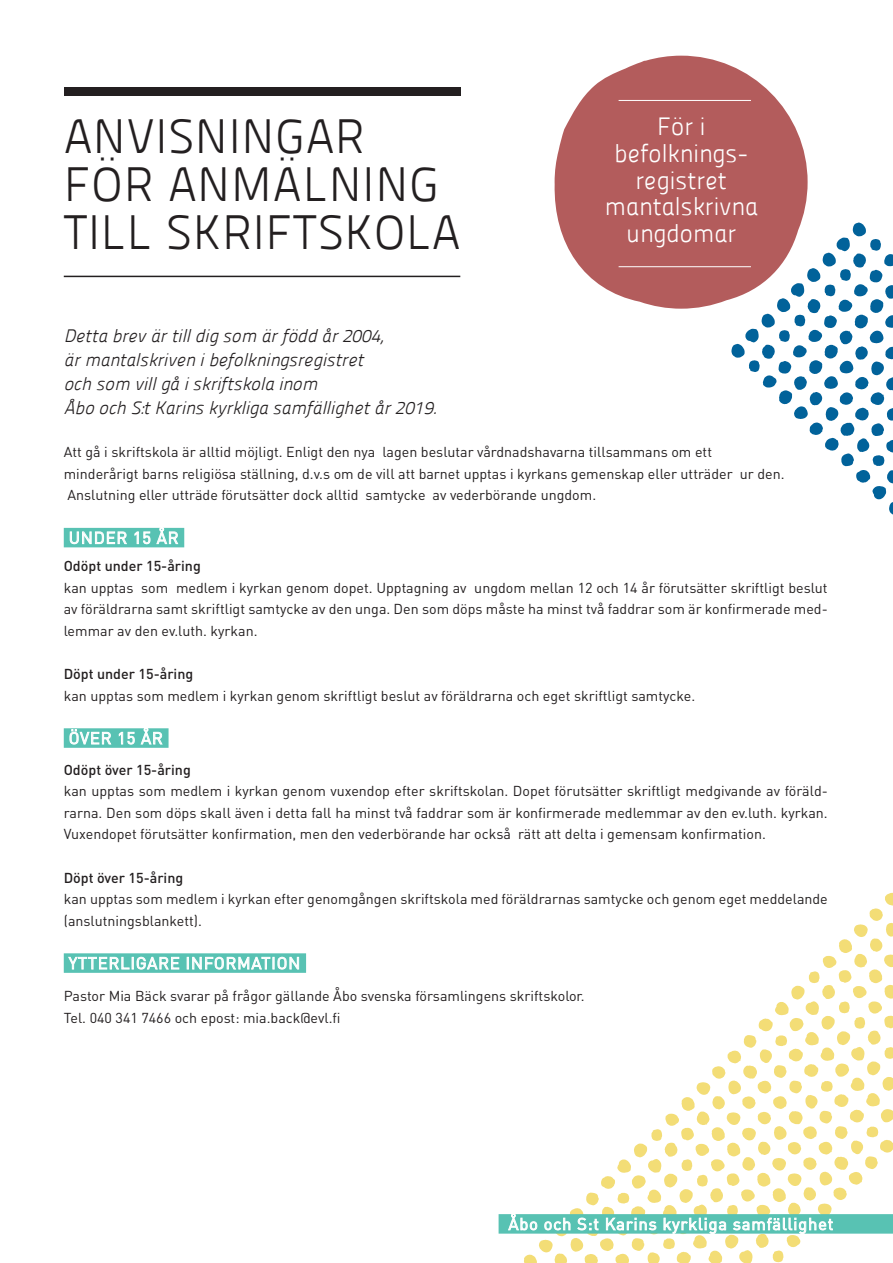
<style>
.page{position:relative;width:893px;height:1263px;background:#fff}
.page>*{position:absolute;margin:0;border:0;box-sizing:border-box;transform-origin:0 0}
.t1{font:48px/48px "Panefresco 250 wt";letter-spacing:.02em;color:#231f20}
.t2{font:24.9px/26.7px "Panefresco 250 wt";color:#fff;text-align:center}
.t3{font:italic 18px/24px "Panefresco 250 wt";color:#231f20}
.t4{font:16.5px "DINOT";letter-spacing:.05em;color:#fff}
.t5{font:14.25px/21.6px "DINOT";color:#231f20}
.t6{font:500 14.25px "DINOT";color:#231f20}
</style>
<div class="page">
<svg style="left:554px;top:56px;width:254px;height:253px;fill:#b35c5c"></svg>
<div style="left:64px;top:528px;width:120px;height:19px;background:#58c2b3"></div>
<div style="left:64px;top:728px;width:105px;height:20px;background:#58c2b3"></div>
<div style="left:64px;top:953px;width:242px;height:20px;background:#58c2b3"></div>
<svg style="left:69px;top:531px;width:58px;height:14px"></svg>
<svg style="left:134px;top:527px;width:45px;height:18px"></svg>
<svg style="left:69px;top:729px;width:43px;height:16px"></svg>
<svg style="left:119px;top:728px;width:44px;height:17px"></svg>
<svg style="left:68px;top:956px;width:112px;height:14px"></svg>
<svg style="left:187px;top:956px;width:112px;height:14px"></svg>
<div style="left:64px;top:87px;width:396px;height:9px;background:#231f20"></div>
<hr style="left:64px;top:276px;width:396px;height:1px;background:#231f20">
<hr style="left:619px;top:266px;width:132px;height:1px;background:#fff">
<hr style="left:619px;top:100px;width:132px;height:1px;background:#fff">
<svg style="left:807px;top:222px;width:86px;height:92px"></svg>
<svg style="left:761px;top:314px;width:132px;height:201px"></svg>
<svg style="left:506px;top:892px;width:387px;height:371px"></svg>
<div style="left:499px;top:1214px;width:394px;height:19px;background:#58c2b3"></div>
<svg style="left:508px;top:1213px;width:30px;height:18px"></svg>
<svg style="left:544px;top:1217px;width:27px;height:14px"></svg>
<svg style="left:577px;top:1217px;width:22px;height:14px"></svg>
<svg style="left:606px;top:1217px;width:51px;height:14px"></svg>
<svg style="left:663px;top:1217px;width:63px;height:17px"></svg>
<svg style="left:732px;top:1217px;width:101px;height:17px"></svg>
<h1 class="t1" style="left:64px;top:110px;width:398px">ANVISNINGAR<br>FÖR ANMÄLNING<br>TILL SKRIFTSKOLA</h1>
<h2 class="t2" style="left:605px;top:112px;width:155px">För i befolknings&shy;registret mantalskrivna ungdomar</h2>
<p class="t3" style="left:64px;top:323px;width:375px">Detta brev är till dig som är född år 2004,<br>är mantalskriven i befolkningsregistret<br>och som vill gå i skriftskola inom<br>Åbo och S:t Karins kyrkliga samfällighet år 2019.</p>
<p class="t5" style="left:64px;top:441px;width:722px">Att gå i skriftskola är alltid möjligt. Enligt den nya lagen beslutar vårdnadshavarna tillsammans om ett minderårigt barns religiösa ställning, d.v.s om de vill att barnet upptas i kyrkans gemenskap eller utträder ur den.<br>Anslutning eller utträde förutsätter dock alltid samtycke av vederbörande ungdom.</p>
<p class="t4" style="left:69px;top:526px;width:111px">UNDER 15 ÅR</p>
<p class="t6" style="left:64px;top:556px;width:139px">Odöpt under 15-åring</p>
<p class="t5" style="left:64px;top:576px;width:765px;text-align:justify">kan upptas som medlem i kyrkan genom dopet. Upptagning av ungdom mellan 12 och 14 år förutsätter skriftligt beslut av föräldrarna samt skriftligt samtycke av den unga. Den som döps måste ha minst två faddrar som är konfirmerade med&shy;lemmar av den ev.luth. kyrkan.</p>
<p class="t6" style="left:64px;top:664px;width:131px">Döpt under 15-åring</p>
<p class="t5" style="left:64px;top:684px;width:633px">kan upptas som medlem i kyrkan genom skriftligt beslut av föräldrarna och eget skriftligt samtycke.</p>
<p class="t4" style="left:69px;top:727px;width:96px">ÖVER 15 ÅR</p>
<p class="t6" style="left:64px;top:760px;width:129px">Odöpt över 15-åring</p>
<p class="t5" style="left:64px;top:780px;width:765px;text-align:justify">kan upptas som medlem i kyrkan genom vuxendop efter skriftskolan. Dopet förutsätter skriftligt medgivande av föräld&shy;rarna. Den som döps skall även i detta fall ha minst två faddrar som är konfirmerade medlemmar av den ev.luth. kyrkan.<br>Vuxendopet förutsätter konfirmation, men den vederbörande har också rätt att delta i gemensam konfirmation.</p>
<p class="t6" style="left:64px;top:868px;width:121px">Döpt över 15-åring</p>
<p class="t5" style="left:64px;top:888px;width:765px">kan upptas som medlem i kyrkan efter genomgången skriftskola med föräldrarnas samtycke och genom eget meddelande (anslutningsblankett).</p>
<p class="t4" style="left:69px;top:952px;width:233px">YTTERLIGARE INFORMATION</p>
<p class="t5" style="left:64px;top:985px;width:522px">Pastor Mia Bäck svarar på frågor gällande Åbo svenska församlingens skriftskolor.<br>Tel. 040 341 7466 och epost: mia.back@evl.fi</p>
<p class="t4" style="left:508px;top:1213px;width:326px">Åbo och S:t Karins kyrkliga samfällighet</p>
</div>
